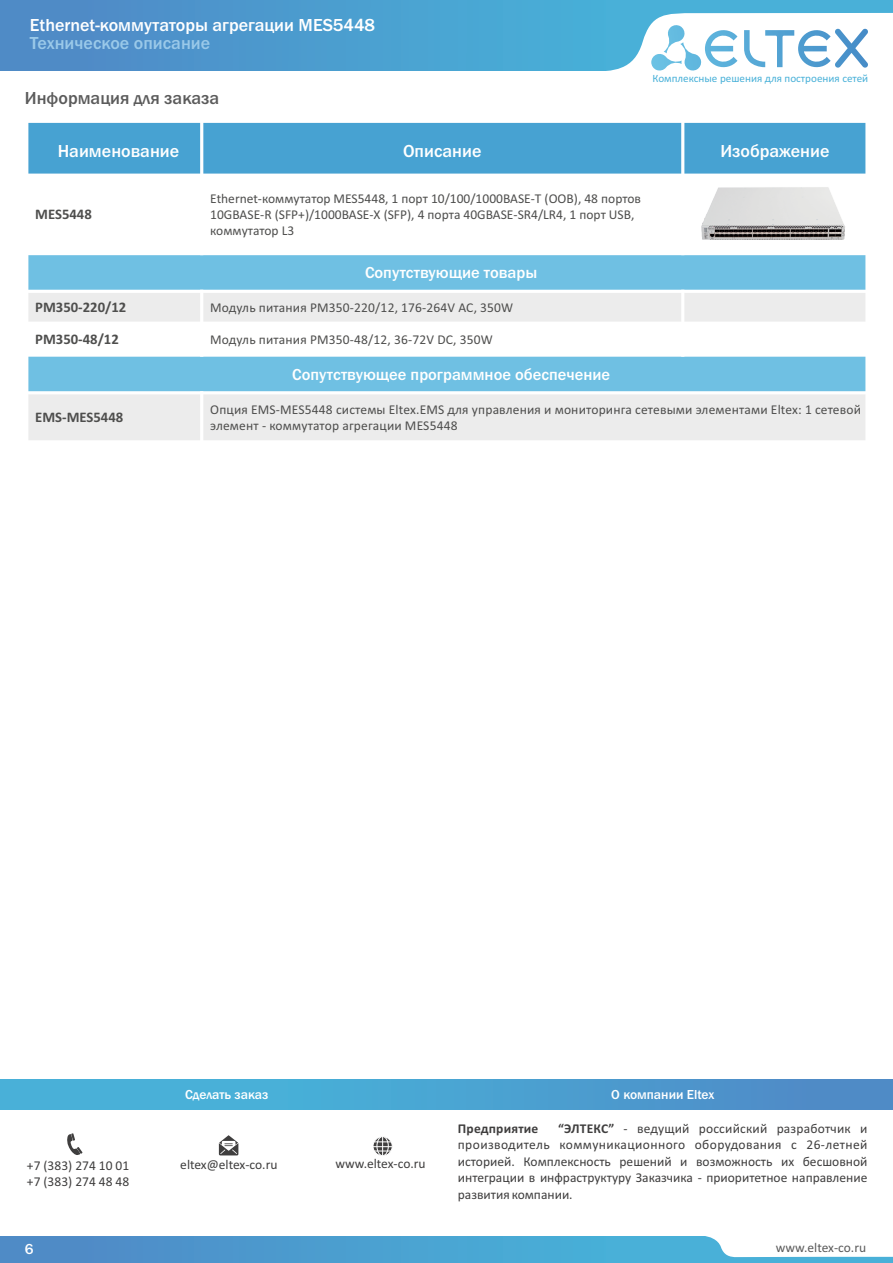
<style>
.page{position:relative;width:893px;height:1263px;background:#fff}
.page>*{position:absolute;margin:0;border:0;box-sizing:border-box;transform-origin:0 0}
.t1{font:500 18px "Franklin Gothic";color:#fff}
.t2{font:500 18px "Franklin Gothic";color:#9ac9e9}
.t3{font:500 18px "Franklin Gothic";color:#5b5b5b}
.t4{font:500 16.5px "Franklin Gothic";color:#fff}
.t5{font:500 15px "Franklin Gothic";color:#fff}
.t6{font:700 14.7px "Calibri";color:#4e4e4d}
.t7{font:13.5px/16.5px "Calibri";letter-spacing:.01em;color:#4e4e4d}
.t8{font:13.5px/16.5px "Calibri";color:#3f3e3e;text-align:justify}
.t9{font:500 13.5px "Franklin Gothic";color:#fff}
.t10{font:13.5px "Calibri";color:#5b5b5b}
.t11{font:700 13.5px "Calibri";letter-spacing:.015em;color:#3f3e3e}
.t12{font:11.1px "Calibri";color:#47b0d8}
.s1{font-weight:700}
</style>
<div class="page">
<div style="left:0;top:0;width:893px;height:71px;background:linear-gradient(to right,#4e8bc7,#47b9dc)"></div>
<svg style="left:589px;top:13px;width:304px;height:58px"></svg>
<div style="left:0;top:1236px;width:893px;height:27px;background:linear-gradient(to right,#4f8bc7,#47b9dc)"></div>
<svg style="left:703px;top:1236px;width:190px;height:21px"></svg>
<div style="left:0;top:1080px;width:893px;height:30px;background:linear-gradient(to right,#47b9dc,#4f8bc7)"></div>
<svg style="left:219px;top:1135px;width:19px;height:20px"></svg>
<div style="left:373px;top:1136px;width:20px;height:20px;background:#f6f6f6;border:1px solid #fff;border-radius:50%"></div>
<svg style="left:373px;top:1136px;width:19px;height:20px"></svg>
<svg style="left:67px;top:1133px;width:16px;height:22px"></svg>
<div style="left:27px;top:121px;width:175px;height:54px;background:#47a2d2"></div>
<div style="left:202px;top:121px;width:481px;height:54px;background:#47a2d2"></div>
<div style="left:683px;top:121px;width:184px;height:54px;background:#47a2d2"></div>
<div style="left:27px;top:254px;width:840px;height:37px;background:#6fc0e3"></div>
<div style="left:27px;top:291px;width:175px;height:32px;background:#ececec"></div>
<div style="left:202px;top:291px;width:481px;height:32px;background:#ececec"></div>
<div style="left:683px;top:291px;width:184px;height:32px;background:#ececec"></div>
<div style="left:27px;top:355px;width:840px;height:38px;background:#6fc0e3"></div>
<div style="left:27px;top:393px;width:175px;height:49px;background:#ececec"></div>
<div style="left:202px;top:393px;width:665px;height:49px;background:#ececec"></div>
<hr style="left:25px;top:120px;width:3px;height:323px;background:#fff">
<hr style="left:200px;top:391px;width:3px;height:52px;background:#fff">
<hr style="left:200px;top:290px;width:3px;height:67px;background:#fff">
<hr style="left:200px;top:120px;width:3px;height:135px;background:#fff">
<hr style="left:681px;top:290px;width:3px;height:67px;background:#fff">
<hr style="left:681px;top:120px;width:3px;height:135px;background:#fff">
<hr style="left:865px;top:120px;width:4px;height:323px;background:#fff">
<hr style="left:25px;top:440px;width:844px;height:3px;background:#fff">
<hr style="left:25px;top:391px;width:844px;height:3px;background:#fff">
<svg style="left:28px;top:355px;width:838px;height:2px;background:#e8f5fa"></svg>
<hr style="left:25px;top:322px;width:844px;height:3px;background:#fff">
<hr style="left:25px;top:290px;width:844px;height:3px;background:#fff">
<hr style="left:25px;top:252px;width:844px;height:3px;background:#fff">
<hr style="left:25px;top:174px;width:844px;height:3px;background:#fff">
<hr style="left:25px;top:120px;width:844px;height:3px;background:#fff">
<img style="left:701px;top:187px;width:144px;height:53px">
<h1 class="t1" style="left:30px;top:19px;width:347px">Ethernet-коммутаторы агрегации MES5448</h1>
<h1 class="t2" style="left:30px;top:36px;width:182px">Техническое описание</h1>
<h1 class="t3" style="left:25px;top:92px;width:196px">Информация для заказа</h1>
<p class="t12" style="left:652px;top:73px;width:217px">Комплексные решения для построения сетей</p>
<h1 class="t1" style="left:58px;top:144px;width:123px">Наименование</h1>
<h1 class="t1" style="left:403px;top:144px;width:80px">Описание</h1>
<h1 class="t1" style="left:720px;top:144px;width:111px">Изображение</h1>
<p class="t6" style="left:35px;top:208px;width:58px">MES5448</p>
<p class="t7" style="left:210px;top:191px;width:432px">Ethernet-коммутатор MES5448, 1 порт 10/100/1000BASE-T (OOB), 48 портов<br>10GBASE-R (SFP+)/1000BASE-X (SFP), 4 порта 40GBASE-SR4/LR4, 1 порт USB, коммутатор L3</p>
<p class="t4" style="left:365px;top:267px;width:174px">Сопутствующие товары</p>
<p class="t6" style="left:35px;top:301px;width:92px">PM350-220/12</p>
<p class="t7" style="left:210px;top:300px;width:305px">Модуль питания PM350-220/12, 176-264V AC, 350W</p>
<p class="t6" style="left:35px;top:333px;width:85px">PM350-48/12</p>
<p class="t7" style="left:210px;top:332px;width:284px">Модуль питания PM350-48/12, 36-72V DC, 350W</p>
<p class="t4" style="left:292px;top:368px;width:319px">Сопутствующее программное обеспечение</p>
<p class="t6" style="left:35px;top:411px;width:89px">EMS-MES5448</p>
<p class="t7" style="left:210px;top:402px;width:652px">Опция EMS-MES5448 системы Eltex.EMS для управления и мониторинга сетевыми элементами Eltex: 1 сетевой элемент - коммутатор агрегации MES5448</p>
<p class="t9" style="left:185px;top:1089px;width:85px">Сделать заказ</p>
<p class="t8" style="left:27px;top:1158px;width:104px">+7 (383) 274 10 01 +7 (383) 274 48 48</p>
<p class="t8" style="left:180px;top:1157px;width:99px">eltex@eltex-co.ru</p>
<p class="t8" style="left:335px;top:1157px;width:92px">www.eltex-co.ru</p>
<p class="t9" style="left:611px;top:1089px;width:105px">О компании Eltex</p>
<p class="t8" style="left:458px;top:1121px;width:411px;text-indent:100px"><span class="s1">“ЭЛТЕКС”</span> - ведущий российский разработчик и производитель коммуникационного оборудования с 26-летней историей. Комплексность решений и возможность их бесшовной интеграции в инфраструктуру Заказчика - приоритетное направление развития компании.</p>
<p class="t11" style="left:458px;top:1122px;width:82px">Предприятие</p>
<p class="t5" style="left:25px;top:1243px;width:10px">6</p>
<p class="t10" style="left:776px;top:1242px;width:92px">www.eltex-co.ru</p>
</div>
